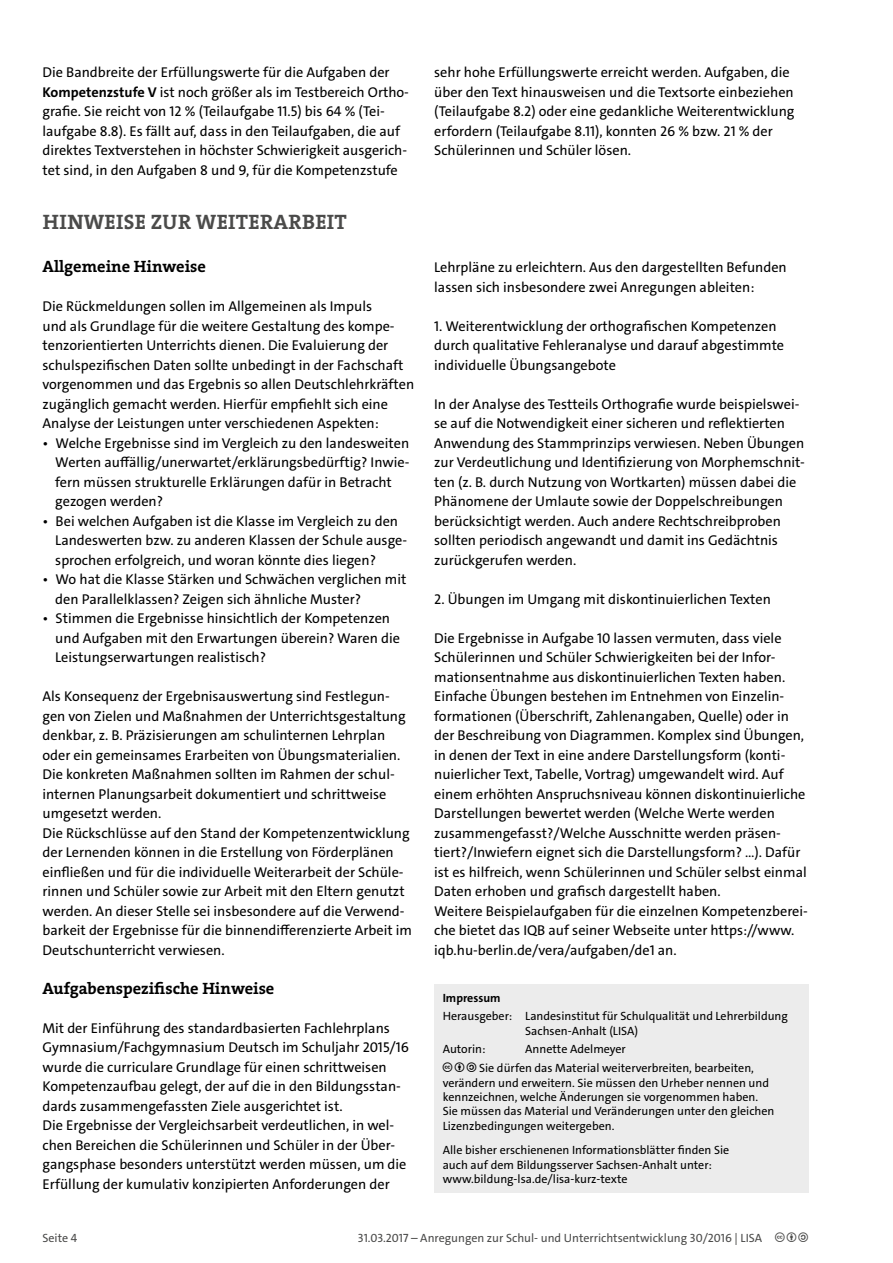
<style>
.page{position:relative;width:893px;height:1263px;background:#fff}
.page>*{position:absolute;margin:0;border:0;box-sizing:border-box;transform-origin:0 0}
.t1{font:700 21px "The Serif B W7";letter-spacing:.015em;color:#4b4b4a}
.t2{font:700 16.5px "The Serif B W7";color:#000}
.t3{font:14.25px/19.5px "The Sans C4 s";color:#000}
.t4{font:12px/14.4px "The Sans C4 s";color:#000}
.t5{font:12px "The Sans C4 s";color:#4b4b4a}
.t6{font:700 12px "The Sans C4 s";color:#000}
.s1{font-weight:700}
</style>
<div class="page">
<div style="left:434px;top:984px;width:375px;height:209px;background:#ececec"></div>
<p class="t3" style="left:43px;top:63px;width:368px">Die Bandbreite der Erfüllungswerte für die Aufgaben der <span class="s1">Kompetenzstufe V</span> ist noch größer als im Testbereich Ortho&shy;grafie. Sie reicht von 12 % (Teilaufgabe 11.5) bis 64 % (Tei&shy;laufgabe 8.8). Es fällt auf, dass in den Teilaufgaben, die auf direktes Textverstehen in höchster Schwierigkeit ausgerich&shy;tet sind, in den Aufgaben 8 und 9, für die Kompetenzstufe</p>
<p class="t3" style="left:434px;top:63px;width:362px">sehr hohe Erfüllungswerte erreicht werden. Aufgaben, die über den Text hinausweisen und die Textsorte einbeziehen (Teilaufgabe 8.2) oder eine gedankliche Weiterentwicklung erfordern (Teilaufgabe 8.11), konnten 26 % bzw. 21 % der Schülerinnen und Schüler lösen.</p>
<h1 class="t1" style="left:43px;top:208px;width:306px">Hinweise zur Weiterarbeit</h1>
<p class="t2" style="left:43px;top:256px;width:165px">Allgemeine Hinweise</p>
<p class="t3" style="left:43px;top:297px;width:373px">Die Rückmeldungen sollen im Allgemeinen als Impuls<br>und als Grundlage für die weitere Gestaltung des kompe&shy;tenzorientierten Unterrichts dienen. Die Evaluierung der schulspezifischen Daten sollte unbedingt in der Fachschaft vorgenommen und das Ergebnis so allen Deutschlehrkräften zugänglich gemacht werden. Hierfür empfiehlt sich eine Analyse der Leistungen unter verschiedenen Aspekten:</p>
<p class="t3" style="left:55px;top:433px;width:356px;text-indent:-13px">• Welche Ergebnisse sind im Vergleich zu den landesweiten Werten auffällig/unerwartet/erklärungsbedürftig? Inwie&shy;fern müssen strukturelle Erklärungen dafür in Betracht gezogen werden?</p>
<p class="t3" style="left:55px;top:511px;width:353px;text-indent:-13px">• Bei welchen Aufgaben ist die Klasse im Vergleich zu den<br>Landeswerten bzw. zu anderen Klassen der Schule ausge&shy;sprochen erfolgreich, und woran könnte dies liegen?</p>
<p class="t3" style="left:55px;top:570px;width:353px;text-indent:-13px">• Wo hat die Klasse Stärken und Schwächen verglichen mit den Parallelklassen? Zeigen sich ähnliche Muster?</p>
<p class="t3" style="left:55px;top:609px;width:346px;text-indent:-13px">• Stimmen die Ergebnisse hinsichtlich der Kompetenzen und Aufgaben mit den Erwartungen überein? Waren die<br>Leistungserwartungen realistisch?</p>
<p class="t3" style="left:43px;top:687px;width:371px">Als Konsequenz der Ergebnisauswertung sind Festlegun&shy;gen von Zielen und Maßnahmen der Unterrichtsgestaltung denkbar, z. B. Präzisierungen am schulinternen Lehrplan oder ein gemeinsames Erarbeiten von Übungsmaterialien.<br>Die konkreten Maßnahmen sollten im Rahmen der schul&shy;internen Planungsarbeit dokumentiert und schrittweise umgesetzt werden.<br>Die Rückschlüsse auf den Stand der Kompetenzentwicklung der Lernenden können in die Erstellung von Förderplänen einfließen und für die individuelle Weiterarbeit der Schüle&shy;rinnen und Schüler sowie zur Arbeit mit den Eltern genutzt werden. An dieser Stelle sei insbesondere auf die Verwend&shy;barkeit der Ergebnisse für die binnendifferenzierte Arbeit im Deutschunterricht verwiesen.</p>
<p class="t2" style="left:43px;top:977px;width:233px">Aufgabenspezifische Hinweise</p>
<p class="t3" style="left:43px;top:1018px;width:368px">Mit der Einführung des standardbasierten Fachlehrplans Gymnasium/Fachgymnasium Deutsch im Schuljahr 2015/16 wurde die curriculare Grundlage für einen schrittweisen Kompetenzaufbau gelegt, der auf die in den Bildungsstan&shy;dards zusammengefassten Ziele ausgerichtet ist.<br>Die Ergebnisse der Vergleichsarbeit verdeutlichen, in wel&shy;chen Bereichen die Schülerinnen und Schüler in der Über&shy;gangsphase besonders unterstützt werden müssen, um die Erfüllung der kumulativ konzipierten Anforderungen der</p>
<p class="t3" style="left:434px;top:258px;width:354px">Lehrpläne zu erleichtern. Aus den dargestellten Befunden lassen sich insbesondere zwei Anregungen ableiten:</p>
<p class="t3" style="left:434px;top:316px;width:351px">1. Weiterentwicklung der orthografischen Kompetenzen durch qualitative Fehleranalyse und darauf abgestimmte individuelle Übungsangebote</p>
<p class="t3" style="left:434px;top:394px;width:372px">In der Analyse des Testteils Orthografie wurde beispielswei&shy;se auf die Notwendigkeit einer sicheren und reflektierten Anwendung des Stammprinzips verwiesen. Neben Übungen zur Verdeutlichung und Identifizierung von Morphemschnit&shy;ten (z. B. durch Nutzung von Wortkarten) müssen dabei die Phänomene der Umlaute sowie der Doppelschreibungen berücksichtigt werden. Auch andere Rechtschreibproben sollten periodisch angewandt und damit ins Gedächtnis zurückgerufen werden.</p>
<p class="t3" style="left:434px;top:589px;width:338px">2. Übungen im Umgang mit diskontinuierlichen Texten</p>
<p class="t3" style="left:434px;top:628px;width:375px">Die Ergebnisse in Aufgabe 10 lassen vermuten, dass viele Schülerinnen und Schüler Schwierigkeiten bei der Infor&shy;mationsentnahme aus diskontinuierlichen Texten haben.<br>Einfache Übungen bestehen im Entnehmen von Einzelin&shy;formationen (Überschrift, Zahlenangaben, Quelle) oder in der Beschreibung von Diagrammen. Komplex sind Übungen, in denen der Text in eine andere Darstellungsform (konti&shy;nuierlicher Text, Tabelle, Vortrag) umgewandelt wird. Auf einem erhöhten Anspruchsniveau können diskontinuierliche Darstellungen bewertet werden (Welche Werte werden zusammengefasst?/Welche Ausschnitte werden präsen&shy;tiert?/Inwiefern eignet sich die Darstellungsform? …). Dafür ist es hilfreich, wenn Schülerinnen und Schüler selbst einmal Daten erhoben und grafisch dargestellt haben.<br>Weitere Beispielaufgaben für die einzelnen Kompetenzberei&shy;che bietet das IQB auf seiner Webseite unter https://www. iqb.hu-berlin.de/vera/aufgaben/de1 an.</p>
<p class="t6" style="left:443px;top:990px;width:59px">Impressum</p>
<p class="t4" style="left:525px;top:1009px;width:264px;text-indent:-82px">Herausgeber: Landesinstitut für Schulqualität und Lehrerbildung<br>Sachsen-Anhalt (LISA)</p>
<p class="t4" style="left:443px;top:1042px;width:44px">Autorin:</p>
<p class="t4" style="left:479px;top:1040px;width:276px;line-height:18.6px;text-indent:46px">Annette Adelmeyer<br>Sie dürfen das Material weiterverbreiten, bearbeiten,</p>
<p class="t4" style="left:443px;top:1075px;width:333px">verändern und erweitern. Sie müssen den Urheber nennen und kennzeichnen, welche Änderungen sie vorgenommen haben.<br>Sie müssen das Material und Veränderungen unter den gleichen Lizenzbedingungen weitergeben.</p>
<p class="t4" style="left:443px;top:1143px;width:288px">Alle bisher erschienenen Informationsblätter finden Sie auch auf dem Bildungsserver Sachsen-Anhalt unter: www.bildung-lsa.de/lisa-kurz-texte</p>
<p class="t5" style="left:43px;top:1230px;width:36px">Seite 4</p>
<p class="t5" style="left:358px;top:1230px;width:406px">31.03.2017 – Anregungen zur Schul- und Unterrichtsentwicklung 30/2016 | LISA</p>
</div>
